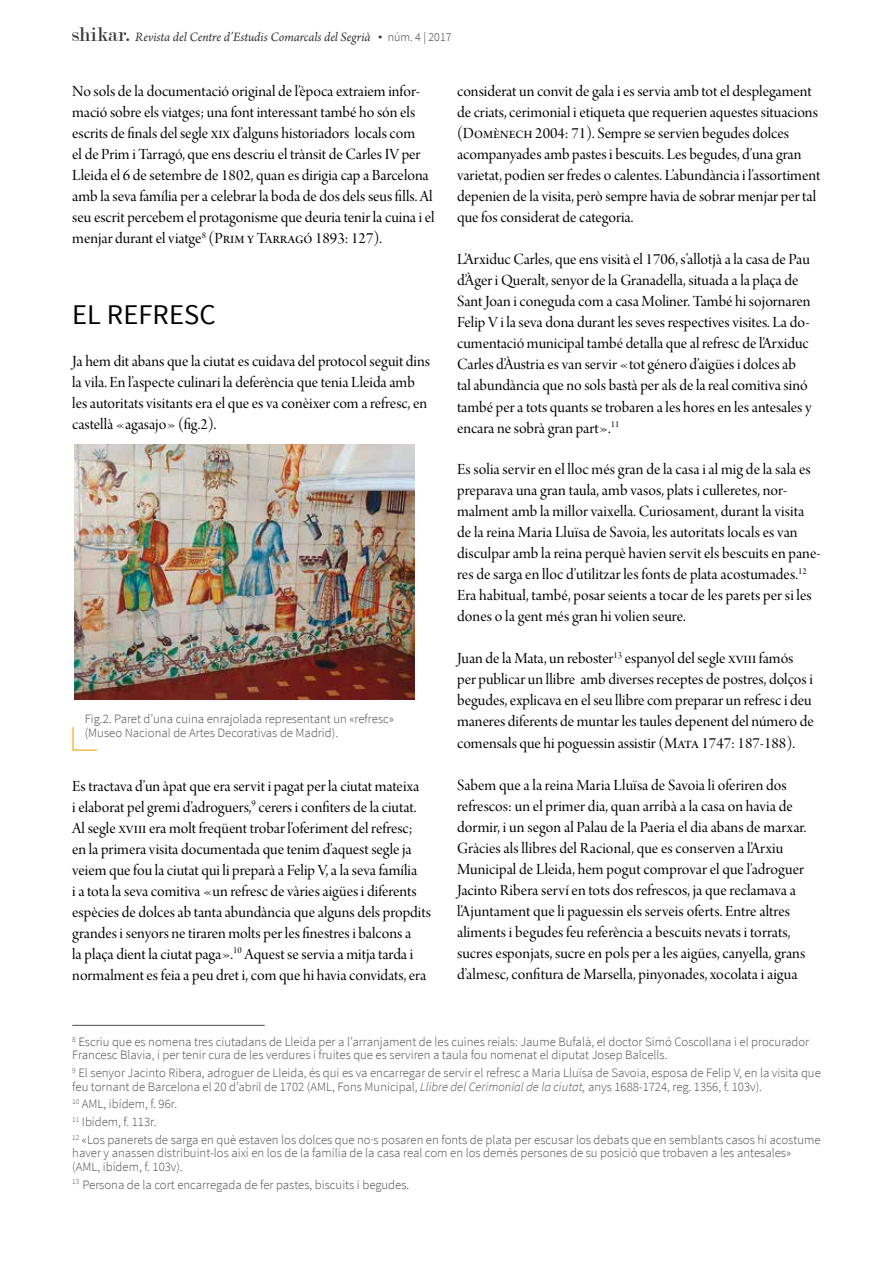
<style>
.page{position:relative;width:893px;height:1263px;background:#fff}
.page>*{position:absolute;margin:0;border:0;box-sizing:border-box;transform-origin:0 0}
.t1{font:28.5px "Source Sans Pro";color:#000}
.t2{font:16.5px/21px "Arno Pro Display";color:#000}
.t3{font:italic 13.5px "Arno Pro";color:#000}
.t4{font:300 12.75px/13.5px "Source Sans Pro";color:#4b4b4d}
.s1{font-family:"Modern";font-style:normal;font-size:21px}
.s2{font-family:"DIN Alternate";font-weight:300;font-style:normal;font-size:9px}
.s3{font-family:"Source Sans Pro";font-weight:300;font-style:normal;font-size:12px}
.s4{font-style:italic}
</style>
<div class="page">
<hr style="left:72px;top:1025px;width:193px;height:1px;background:#4b4b4d">
<img style="left:74px;top:444px;width:341px;height:256px">
<svg style="left:72px;top:727px;width:26px;height:24px"></svg>
<p class="t3" style="left:71px;top:29px;width:382px"><span class="s1">shikar.</span> Revista del Centre d’Estudis Comarcals del Segrià <span class="s2">•</span> <span class="s3">núm. 4 | 2017</span></p>
<p class="t2" style="left:72px;top:82px;width:364px">No sols de la documentació original de l’època extraiem infor&shy;mació sobre els viatges; una font interessant també ho són els escrits de finals del segle xix d’alguns historiadors locals com<br>el de Prim i Tarragó, que ens descriu el trànsit de Carles IV per Lleida el 6 de setembre de 1802, quan es dirigia cap a Barcelona amb la seva família per a celebrar la boda de dos dels seus fills. Al seu escrit percebem el protagonisme que deuria tenir la cuina i el menjar durant el viatge<sup>8</sup> (Prim y Tarragó 1893: 127).</p>
<h1 class="t1" style="left:72px;top:297px;width:145px">EL REFRESC</h1>
<p class="t2" style="left:72px;top:352px;width:359px">Ja hem dit abans que la ciutat es cuidava del protocol seguit dins la vila. En l’aspecte culinari la deferència que tenia Lleida amb les autoritats visitants era el que es va conèixer com a refresc, en castellà «agasajo» (fig.2).</p>
<p class="t4" style="left:85px;top:712px;width:311px">Fig.2. Paret d’una cuina enrajolada representant un «refresc» (Museo Nacional de Artes Decorativas de Madrid).</p>
<p class="t2" style="left:72px;top:776px;width:360px">Es tractava d’un àpat que era servit i pagat per la ciutat mateixa<br>i elaborat pel gremi d’adroguers,<sup>9</sup> cerers i confiters de la ciutat.<br>Al segle xviii era molt freqüent trobar l’oferiment del refresc;<br>en la primera visita documentada que tenim d’aquest segle ja veiem que fou la ciutat qui li preparà a Felip V, a la seva família<br>i a tota la seva comitiva «un refresc de vàries aigües i diferents espècies de dolces ab tanta abundància que alguns dels propdits grandes i senyors ne tiraren molts per les finestres i balcons a<br>la plaça dient la ciutat paga».<sup>10</sup> Aquest se servia a mitja tarda i normalment es feia a peu dret i, com que hi havia convidats, era</p>
<p class="t2" style="left:457px;top:82px;width:365px">considerat un convit de gala i es servia amb tot el desplegament de criats, cerimonial i etiqueta que requerien aquestes situacions (Domènech 2004: 71). Sempre se servien begudes dolces acompanyades amb pastes i bescuits. Les begudes, d’una gran varietat, podien ser fredes o calentes. L’abundància i l’assortiment depenien de la visita, però sempre havia de sobrar menjar per tal que fos considerat de categoria.</p>
<p class="t2" style="left:457px;top:250px;width:356px">L’Arxiduc Carles, que ens visità el 1706, s’allotjà a la casa de Pau d’Àger i Queralt, senyor de la Granadella, situada a la plaça de Sant Joan i coneguda com a casa Moliner. També hi sojornaren Felip V i la seva dona durant les seves respectives visites. La do&shy;cumentació municipal també detalla que al refresc de l’Arxiduc Carles d’Àustria es van servir «tot género d’aigües i dolces ab tal abundància que no sols bastà per als de la real comitiva sinó també per a tots quants se trobaren a les hores en les antesales y encara ne sobrà gran part».<sup>11</sup></p>
<p class="t2" style="left:457px;top:460px;width:365px">Es solia servir en el lloc més gran de la casa i al mig de la sala es preparava una gran taula, amb vasos, plats i culleretes, nor&shy;malment amb la millor vaixella. Curiosament, durant la visita de la reina Maria Lluïsa de Savoia, les autoritats locals es van disculpar amb la reina perquè havien servit els bescuits en pane&shy;res de sarga en lloc d’utilitzar les fonts de plata acostumades.<sup>12<br></sup>Era habitual, també, posar seients a tocar de les parets per si les dones o la gent més gran hi volien seure.</p>
<p class="t2" style="left:457px;top:649px;width:358px">Juan de la Mata, un reboster<sup>13</sup> espanyol del segle xviii famós per publicar un llibre amb diverses receptes de postres, dolços i begudes, explicava en el seu llibre com preparar un refresc i deu maneres diferents de muntar les taules depenent del número de comensals que hi poguessin assistir (Mata 1747: 187-188).</p>
<p class="t2" style="left:457px;top:775px;width:351px">Sabem que a la reina Maria Lluïsa de Savoia li oferiren dos refrescos: un el primer dia, quan arribà a la casa on havia de dormir, i un segon al Palau de la Paeria el dia abans de marxar.<br>Gràcies als llibres del Racional, que es conserven a l’Arxiu Municipal de Lleida, hem pogut comprovar el que l’adroguer Jacinto Ribera serví en tots dos refrescos, ja que reclamava a l’Ajuntament que li paguessin els serveis oferts. Entre altres aliments i begudes feu referència a bescuits nevats i torrats, sucres esponjats, sucre en pols per a les aigües, canyella, grans d’almesc, confitura de Marsella, pinyonades, xocolata i aigua</p>
<p class="t4" style="left:72px;top:1035px;width:738px"><sup>8</sup> Escriu que es nomena tres ciutadans de Lleida per a l’arranjament de les cuines reials: Jaume Bufalà, el doctor Simó Coscollana i el procurador<br>Francesc Blavia, i per tenir cura de les verdures i fruites que es serviren a taula fou nomenat el diputat Josep Balcells.</p>
<p class="t4" style="left:72px;top:1066px;width:750px"><sup>9</sup> El senyor Jacinto Ribera, adroguer de Lleida, és qui es va encarregar de servir el refresc a Maria Lluïsa de Savoia, esposa de Felip V, en la visita que feu tornant de Barcelona el 20 d’abril de 1702 (AML, Fons Municipal, <span class="s4">Llibre del Cerimonial de la ciutat,</span> anys 1688-1724, reg. 1356, f. 103v).</p>
<p class="t4" style="left:72px;top:1095px;width:750px;line-height:17.7px"><sup>10</sup> AML, ibídem, f. 96r.<br><sup>11</sup> Ibídem, f. 113r.<br><sup>12</sup> «Los panerets de sarga en què estaven los dolces que no·s posaren en fonts de plata per escusar los debats que en semblants casos hi acostume</p>
<p class="t4" style="left:72px;top:1146px;width:720px">haver y anassen distribuint-los així en los de la família de la casa real com en los demés persones de su posició que trobaven a les antesales» (AML, ibídem, f. 103v).</p>
<p class="t4" style="left:72px;top:1177px;width:339px"><sup>13</sup> Persona de la cort encarregada de fer pastes, biscuits i begudes.</p>
</div>
